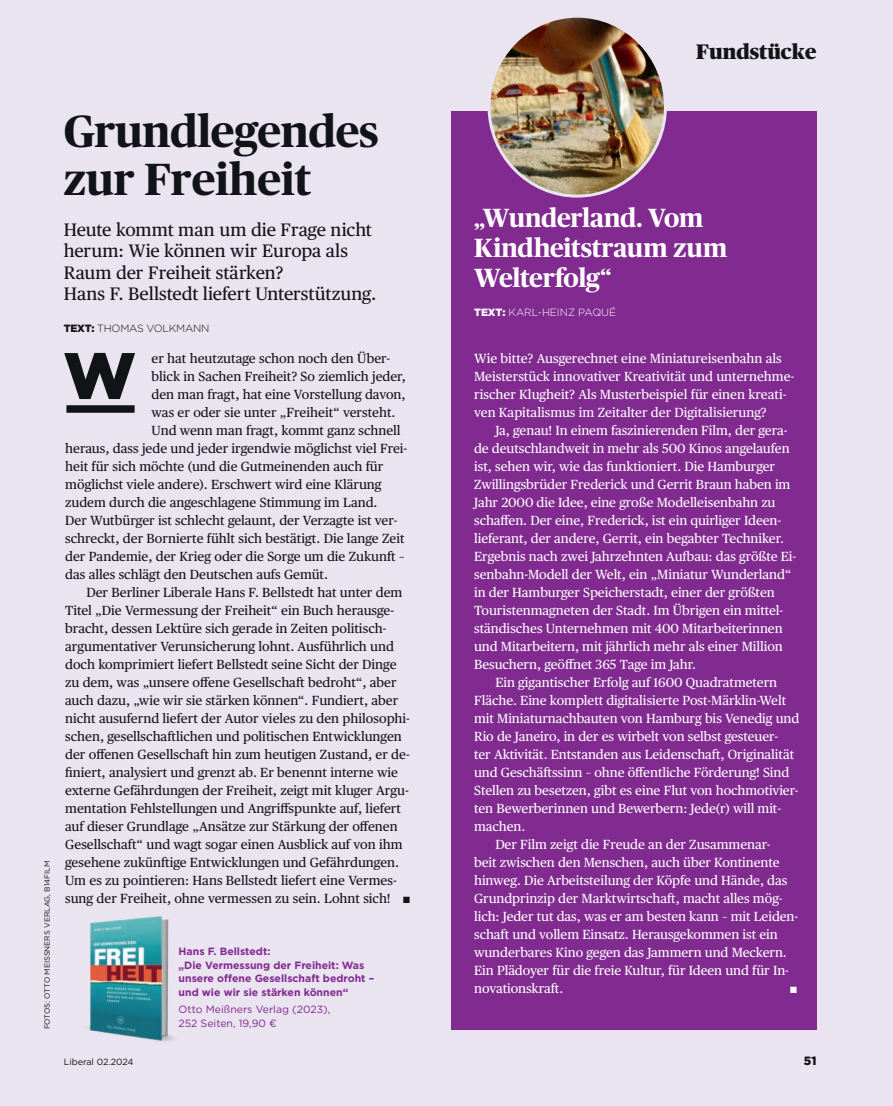
<style>
.page{position:relative;width:893px;height:1106px;background:#eae3f0}
.page>*{position:absolute;margin:0;border:0;box-sizing:border-box;transform-origin:0 0}
.t1{font:900 65.25px "Gotham";color:#111416}
.t2{font:700 45px/48px "Publico Headline";letter-spacing:-.01em;color:#111416}
.t3{font:700 26.25px/30px "Publico Headline";letter-spacing:-.01em;color:#fff}
.t4{font:900 21px "Publico Headline";color:#111416}
.t5{font:18px/21px "Publico Text";letter-spacing:-.005em;color:#111416}
.t6{font:13.2px/18px "Publico Text";letter-spacing:-.005em;color:#fff}
.t7{font:13.2px "Publico Text";color:#111416}
.t8{font:900 12px "Gotham";color:#111416}
.t9{font:700 10.5px/13.5px "Gotham";color:#812a90}
.t10{font:10.5px/13.5px "Gotham";color:#812a90}
.t11{font:300 10.5px "Gotham";letter-spacing:-.005em;color:#fff}
.t12{font:300 10.5px "Gotham";letter-spacing:-.02em;color:#111416}
.t13{font:9px "Gotham";color:#111416}
.t14{font:9px "Zapf Dingbats Std";color:#111416}
.t15{font:9px "Zapf Dingbats Std";color:#fff}
.t16{font:7.5px "Gotham";color:#111416}
.s1{font-weight:900}
</style>
<div class="page">
<div style="left:451px;top:111px;width:365px;height:918px;background:#812a90"></div>
<img style="left:491px;top:19px;width:174px;height:175px">
<img style="left:87px;top:916px;width:87px;height:125px">
<div style="left:66px;top:405px;width:69px;height:8px;background:#111416"></div>
<h3 class="t4" style="left:696px;top:37px;width:122px">Fundstücke</h3>
<p class="t16" style="left:42px;top:1029px;width:170px;rotate:-90deg">FOTOS: OTTO MEISSNERS VERLAG, B14FILM</p>
<h2 class="t2" style="left:64px;top:104px;width:316px">Grundlegendes zur Freiheit</h2>
<h3 class="t5" style="left:64px;top:219px;width:314px">Heute kommt man um die Frage nicht herum: Wie können wir Europa als Raum der Freiheit stärken?<br>Hans F. Bellstedt liefert Unterstützung.</h3>
<p class="t12" style="left:64px;top:321px;width:147px"><span class="s1">TEXT:</span> THOMAS VOLKMANN</p>
<p class="t7" style="left:152px;top:348px;width:240px">er hat heutzutage schon noch den Über-</p>
<p class="t7" style="left:152px;top:366px;width:256px">blick in Sachen Freiheit? So ziemlich jeder,</p>
<p class="t7" style="left:152px;top:384px;width:256px">den man fragt, hat eine Vorstellung davon,</p>
<p class="t7" style="left:152px;top:402px;width:245px">was er oder sie unter „Freiheit“ versteht.</p>
<p class="t7" style="left:152px;top:420px;width:251px">Und wenn man fragt, kommt ganz schnell</p>
<p class="t7" style="left:65px;top:438px;width:344px">heraus, dass jede und jeder irgendwie möglichst viel Frei-</p>
<p class="t7" style="left:65px;top:456px;width:320px">heit für sich möchte (und die Gutmeinenden auch für</p>
<p class="t7" style="left:65px;top:474px;width:318px">möglichst viele andere). Erschwert wird eine Klärung</p>
<p class="t7" style="left:65px;top:492px;width:314px">zudem durch die angeschlagene Stimmung im Land.</p>
<p class="t7" style="left:65px;top:510px;width:334px">Der Wutbürger ist schlecht gelaunt, der Verzagte ist ver-</p>
<p class="t7" style="left:65px;top:528px;width:341px">schreckt, der Bornierte fühlt sich bestätigt. Die lange Zeit</p>
<p class="t7" style="left:65px;top:546px;width:341px">der Pandemie, der Krieg oder die Sorge um die Zukunft –</p>
<p class="t7" style="left:65px;top:564px;width:264px">das alles schlägt den Deutschen aufs Gemüt.</p>
<p class="t7" style="left:86px;top:582px;width:317px">Der Berliner Liberale Hans F. Bellstedt hat unter dem</p>
<p class="t7" style="left:65px;top:600px;width:331px">Titel „Die Vermessung der Freiheit“ ein Buch herausge-</p>
<p class="t7" style="left:65px;top:618px;width:323px">bracht, dessen Lektüre sich gerade in Zeiten politisch-</p>
<p class="t7" style="left:65px;top:636px;width:330px">argumentativer Verunsicherung lohnt. Ausführlich und</p>
<p class="t7" style="left:65px;top:654px;width:333px">doch komprimiert liefert Bellstedt seine Sicht der Dinge</p>
<p class="t7" style="left:65px;top:672px;width:333px">zu dem, was „unsere offene Gesellschaft bedroht“, aber</p>
<p class="t7" style="left:65px;top:690px;width:335px">auch dazu, „wie wir sie stärken können“. Fundiert, aber</p>
<p class="t7" style="left:65px;top:708px;width:346px">nicht ausufernd liefert der Autor vieles zu den philosophi-</p>
<p class="t7" style="left:65px;top:726px;width:338px">schen, gesellschaftlichen und politischen Entwicklungen</p>
<p class="t7" style="left:65px;top:744px;width:346px">der offenen Gesellschaft hin zum heutigen Zustand, er de-</p>
<p class="t7" style="left:65px;top:762px;width:334px">finiert, analysiert und grenzt ab. Er benennt interne wie</p>
<p class="t7" style="left:65px;top:780px;width:345px">externe Gefährdungen der Freiheit, zeigt mit kluger Argu-</p>
<p class="t7" style="left:65px;top:798px;width:337px">mentation Fehlstellungen und Angriffspunkte auf, liefert</p>
<p class="t7" style="left:65px;top:816px;width:334px">auf dieser Grundlage „Ansätze zur Stärkung der offenen</p>
<p class="t7" style="left:65px;top:834px;width:339px">Gesellschaft“ und wagt sogar einen Ausblick auf von ihm</p>
<p class="t7" style="left:65px;top:852px;width:335px">gesehene zukünftige Entwicklungen und Gefährdungen.</p>
<p class="t7" style="left:65px;top:870px;width:333px">Um es zu pointieren: Hans Bellstedt liefert eine Vermes-</p>
<p class="t7" style="left:65px;top:888px;width:327px">sung der Freiheit, ohne vermessen zu sein. Lohnt sich!</p>
<h1 class="t1" style="left:63px;top:330px;width:74px">W</h1>
<p class="t14" style="left:403px;top:895px;width:8px">■</p>
<p class="t9" style="left:179px;top:944px;width:197px">Hans F. Bellstedt:<br>„Die Vermessung der Freiheit: Was unsere offene Gesellschaft bedroht – und wie wir sie stärken können“</p>
<p class="t10" style="left:179px;top:1002px;width:153px">Otto Meißners Verlag (2023),<br>252 Seiten, 19,90 €</p>
<h3 class="t3" style="left:474px;top:201px;width:255px">„Wunderland. Vom<br>Kindheitstraum zum<br>Welterfolg“</h3>
<p class="t11" style="left:474px;top:305px;width:144px"><span class="s1">TEXT:</span> KARL-HEINZ PAQUÉ</p>
<p class="t6" style="left:474px;top:348px;width:322px">Wie bitte? Ausgerechnet eine Miniatureisenbahn als Meisterstück innovativer Kreativität und unternehme&shy;rischer Klugheit? Als Musterbeispiel für einen kreati&shy;ven Kapitalismus im Zeitalter der Digitalisierung?</p>
<p class="t6" style="left:474px;top:420px;width:323px;text-indent:21px">Ja, genau! In einem faszinierenden Film, der gera&shy;de deutschlandweit in mehr als 500 Kinos angelaufen ist, sehen wir, wie das funktioniert. Die Hamburger Zwillingsbrüder Frederick und Gerrit Braun haben im Jahr 2000 die Idee, eine große Modelleisenbahn zu schaffen. Der eine, Frederick, ist ein quirliger Ideen&shy;lieferant, der andere, Gerrit, ein begabter Techniker.<br>Ergebnis nach zwei Jahrzehnten Aufbau: das größte Ei&shy;senbahn-Modell der Welt, ein „Miniatur Wunderland“ in der Hamburger Speicherstadt, einer der größten Touristenmagneten der Stadt. Im Übrigen ein mittel&shy;ständisches Unternehmen mit 400 Mitarbeiterinnen und Mitarbeitern, mit jährlich mehr als einer Million Besuchern, geöffnet 365 Tage im Jahr.</p>
<p class="t6" style="left:495px;top:672px;width:283px">Ein gigantischer Erfolg auf 1600 Quadratmetern</p>
<p class="t6" style="left:474px;top:690px;width:313px">Fläche. Eine komplett digitalisierte Post-Märklin-Welt</p>
<p class="t6" style="left:474px;top:708px;width:327px">mit Miniaturnachbauten von Hamburg bis Venedig und</p>
<p class="t6" style="left:474px;top:726px;width:305px">Rio de Janeiro, in der es wirbelt von selbst gesteuer-</p>
<p class="t6" style="left:474px;top:744px;width:321px">ter Aktivität. Entstanden aus Leidenschaft, Originalität</p>
<p class="t6" style="left:474px;top:762px;width:317px">und Geschäftssinn – ohne öffentliche Förderung! Sind</p>
<p class="t6" style="left:474px;top:780px;width:326px">Stellen zu besetzen, gibt es eine Flut von hochmotivier-</p>
<p class="t6" style="left:474px;top:798px;width:308px">ten Bewerberinnen und Bewerbern: Jede(r) will mit-</p>
<p class="t6" style="left:474px;top:816px;width:53px">machen.</p>
<p class="t6" style="left:495px;top:834px;width:277px">Der Film zeigt die Freude an der Zusammenar-</p>
<p class="t6" style="left:474px;top:852px;width:307px">beit zwischen den Menschen, auch über Kontinente</p>
<p class="t6" style="left:474px;top:870px;width:315px">hinweg. Die Arbeitsteilung der Köpfe und Hände, das</p>
<p class="t6" style="left:474px;top:888px;width:310px">Grundprinzip der Marktwirtschaft, macht alles mög-</p>
<p class="t6" style="left:474px;top:906px;width:326px">lich: Jeder tut das, was er am besten kann – mit Leiden-</p>
<p class="t6" style="left:474px;top:924px;width:305px">schaft und vollem Einsatz. Herausgekommen ist ein</p>
<p class="t6" style="left:474px;top:942px;width:314px">wunderbares Kino gegen das Jammern und Meckern.</p>
<p class="t6" style="left:474px;top:960px;width:316px">Ein Plädoyer für die freie Kultur, für Ideen und für In-</p>
<p class="t6" style="left:474px;top:978px;width:91px">novationskraft.</p>
<p class="t15" style="left:790px;top:985px;width:8px">■</p>
<p class="t13" style="left:64px;top:1055px;width:71px">Liberal 02.2024</p>
<p class="t8" style="left:804px;top:1052px;width:14px">51</p>
</div>
